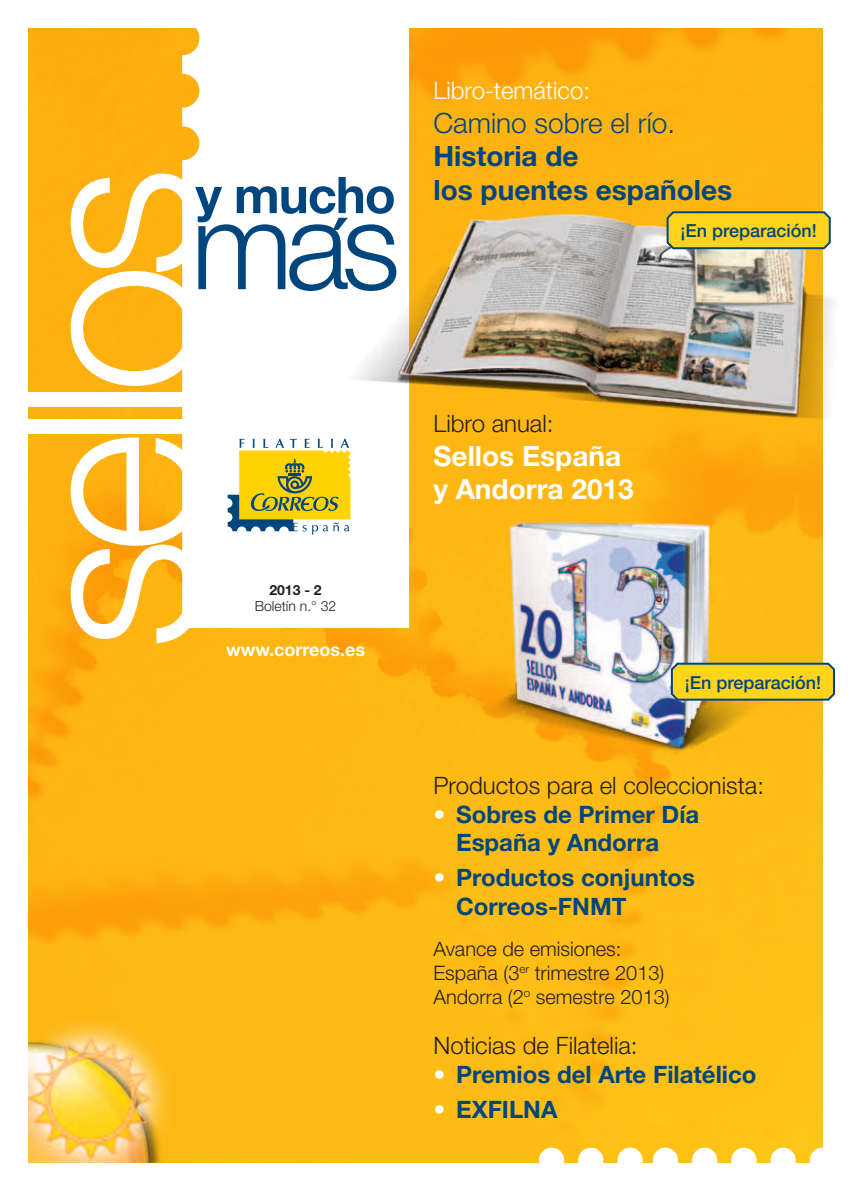
<style>
.page{position:relative;width:851px;height:1191px;background:#fff}
.page>*{position:absolute;margin:0;border:0;box-sizing:border-box;transform-origin:0 0}
.t1{font:300 235.4px "Helvetica Neue";letter-spacing:-.07em;color:#fff}
.t2{font:300 122px "Helvetica Neue";color:#00467e}
.t3{font:700 50.6px "Helvetica Neue";letter-spacing:-.02em;color:#00467e}
.t4{font:700 28px/33.6px "Helvetica Neue";color:#00467e}
.t5{font:700 28px/33.6px "Helvetica Neue";color:#fff}
.t6{font:300 28px "Helvetica Neue";color:#00467e}
.t7{font:700 24px/28.8px "Helvetica Neue";color:#00467e}
.t8{font:300 24px "Helvetica Neue";color:#231f20}
.t9{font:300 24px "Helvetica Neue";color:#fff}
.t10{font:300 20px/24px "Helvetica Neue";color:#231f20}
.t11{font:500 18px "Helvetica Neue";color:#00467e}
.t12{font:700 18px "Helvetica Neue";color:#fff}
.t13{font:300 14px "Helvetica Neue";color:#231f20}
.t14{font:700 14px "Helvetica Neue";color:#231f20}
.s1{font-weight:300;color:#fff}
</style>
<div class="page">
<img style="left:28px;top:28px;width:794px;height:1134px">
<svg style="left:539px;top:1147px;width:284px;height:16px"></svg>
<svg style="left:182px;top:28px;width:227px;height:600px"></svg>
<svg style="left:333px;top:218px;width:7px;height:12px"></svg>
<img style="left:28px;top:1020px;width:143px;height:142px">
<img style="left:340px;top:195px;width:493px;height:240px">
<img style="left:464px;top:503px;width:320px;height:269px">
<svg style="left:228px;top:439px;width:122px;height:95px"></svg>
<svg style="left:665px;top:209px;width:166px;height:41px;background:#e0c22d"></svg>
<svg style="left:669px;top:661px;width:166px;height:40px;background:#dec22f"></svg>
<h1 class="t1" style="left:-32px;top:650px;width:486px;rotate:-90deg">sellos</h1>
<h3 class="t3" style="left:195px;top:164px;width:202px">y mucho</h3>
<h2 class="t2" style="left:191px;top:171px;width:210px">mas</h2>
<p class="t14" style="left:269px;top:581px;width:54px">2013 - 2</p>
<p class="t13" style="left:255px;top:598px;width:83px">Boletín n.° 32</p>
<p class="t12" style="left:226px;top:638px;width:140px">www.correos.es</p>
<p class="t9" style="left:433px;top:76px;width:158px">Libro-temático:</p>
<p class="t6" style="left:433px;top:105px;width:243px">Camino sobre el río.</p>
<p class="t4" style="left:433px;top:139px;width:300px">Historia de<br>los puentes españoles</p>
<p class="t11" style="left:680px;top:220px;width:138px">¡En preparación!</p>
<p class="t8" style="left:433px;top:409px;width:122px">Libro anual:</p>
<p class="t5" style="left:433px;top:438px;width:202px">Sellos España y Andorra 2013</p>
<p class="t11" style="left:684px;top:671px;width:138px">¡En preparación!</p>
<p class="t8" style="left:433px;top:770px;width:332px">Productos para el coleccionista:</p>
<p class="t7" style="left:456px;top:799px;width:245px;text-indent:-23px"><span class="s1">•</span> Sobres de Primer Día<br>España y Andorra</p>
<p class="t7" style="left:456px;top:862px;width:240px;text-indent:-23px"><span class="s1">•</span> Productos conjuntos<br>Correos-FNMT</p>
<p class="t10" style="left:433px;top:936px;width:238px">Avance de emisiones:<br>España (3<sup>er</sup> trimestre 2013)<br>Andorra (2<sup>o</sup> semestre 2013)</p>
<p class="t8" style="left:433px;top:1031px;width:206px">Noticias de Filatelia:</p>
<p class="t7" style="left:433px;top:1059px;width:324px"><span class="s1">•</span> Premios del Arte Filatélico</p>
<p class="t7" style="left:433px;top:1094px;width:126px"><span class="s1">•</span> EXFILNA</p>
</div>
